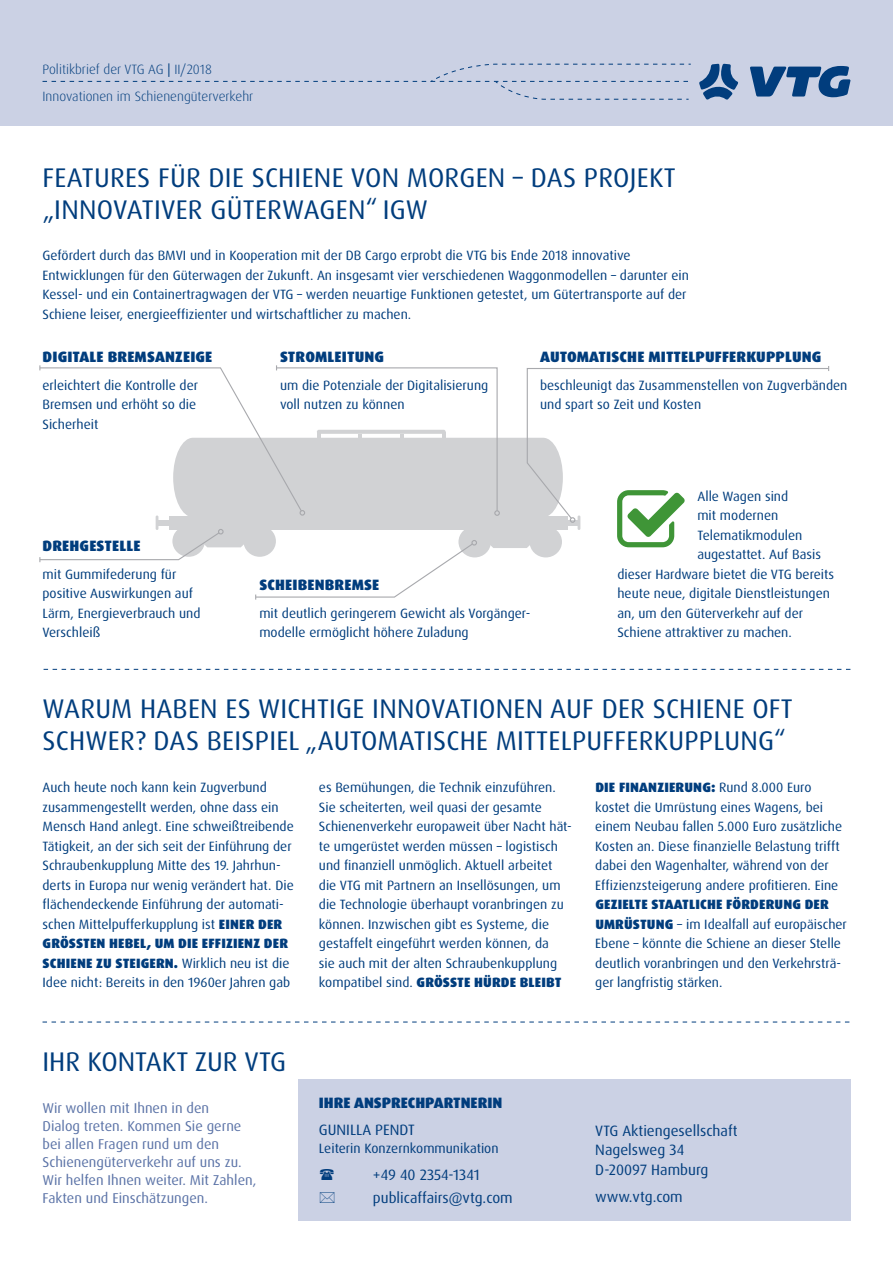
<style>
.page{position:relative;width:893px;height:1263px;background:#fff}
.page>*{position:absolute;margin:0;border:0;box-sizing:border-box;transform-origin:0 0}
.Politikbrief_Übersch{font:27px/32.4px "Dax OT";letter-spacing:.01em;color:#013d7d}
.MAZ_Headline{font:27px "Dax OT";color:#013d7d}
.MAZ_Intro{font:15px "Dax OT";color:#013d7d}
.Politikbrief_Zwische{font:900 15px "Dax OT";letter-spacing:.01em;color:#013d7d}
.MAZ_Intro-2{font:900 15px "Dax OT";color:#013d7d}
.Politikbrief_Intro{font:14.25px/18px "Dax OT";color:#5b73a7}
.Politikbrief_Fließte{font:13.5px/19.5px "Dax OT";color:#013d7d}
.t1{font:300 13.5px/27px "Dax OT";color:#013d7d}
.MAZ_Intro-3{font:13.5px "Dax OT";color:#013d7d}
.s1{font-weight:400}
.s2{font-weight:900}
</style>
<div class="page">
<div style="left:0;top:0;width:893px;height:125px;background:#cbd1e4"></div>
<svg style="left:699px;top:64px;width:39px;height:36px"></svg>
<svg style="left:750px;top:66px;width:100px;height:31px"></svg>
<svg style="left:43px;top:63px;width:648px;height:37px"></svg>
<div style="left:298px;top:1079px;width:552px;height:141px;background:#cbd1e4"></div>
<svg style="left:43px;top:1022px;width:806px;height:1px"></svg>
<div style="left:567px;top:520px;width:11px;height:6px;background:#d1d2d4"></div>
<svg style="left:617px;top:520px;width:58px;height:27px"></svg>
<svg style="left:39px;top:365px;width:524px;height:235px"></svg>
<svg style="left:526px;top:367px;width:304px;height:153px"></svg>
<svg style="left:570px;top:515px;width:10px;height:15px"></svg>
<svg style="left:44px;top:669px;width:806px;height:1px"></svg>
<p class="t1" style="left:43px;top:56px;width:212px">Politikbrief der VTG AG <span class="s1">|</span> II/2018<br>Innovationen im Schienengüterverkehr</p>
<p class="Politikbrief_Übersch" style="left:43px;top:162px;width:635px">FEATURES FÜR DIE SCHIENE VON MORGEN – DAS PROJEKT „INNOVATIVER GÜTERWAGEN“ IGW</p>
<p class="Politikbrief_Fließte" style="left:43px;top:246px;width:648px">Gefördert durch das BMVI und in Kooperation mit der DB Cargo erprobt die VTG bis Ende 2018 innovative Entwicklungen für den Güterwagen der Zukunft. An insgesamt vier verschiedenen Waggonmodellen – darunter ein Kessel- und ein Containertragwagen der VTG – werden neuartige Funktionen getestet, um Gütertransporte auf der Schiene leiser, energieeffizienter und wirtschaftlicher zu machen.</p>
<p class="Politikbrief_Zwische" style="left:43px;top:347px;width:171px">DIGITALE BREMSANZEIGE</p>
<p class="Politikbrief_Fließte" style="left:43px;top:375px;width:157px">erleichtert die Kontrolle der<br>Bremsen und erhöht so die<br>Sicherheit</p>
<p class="Politikbrief_Zwische" style="left:280px;top:347px;width:106px">STROMLEITUNG</p>
<p class="Politikbrief_Fließte" style="left:280px;top:375px;width:210px">um die Potenziale der Digitalisierung voll nutzen zu können</p>
<p class="Politikbrief_Zwische" style="left:540px;top:347px;width:283px">AUTOMATISCHE MITTELPUFFERKUPPLUNG</p>
<p class="Politikbrief_Fließte" style="left:540px;top:375px;width:309px">beschleunigt das Zusammenstellen von Zugverbänden und spart so Zeit und Kosten</p>
<p class="Politikbrief_Zwische" style="left:43px;top:536px;width:100px">DREHGESTELLE</p>
<p class="Politikbrief_Fließte" style="left:43px;top:564px;width:159px">mit Gummifederung für positive Auswirkungen auf<br>Lärm, Energieverbrauch und<br>Verschleiß</p>
<p class="Politikbrief_Zwische" style="left:259px;top:575px;width:121px">SCHEIBENBREMSE</p>
<p class="Politikbrief_Fließte" style="left:259px;top:603px;width:272px">mit deutlich geringerem Gewicht als Vorgänger&shy;modelle ermöglicht höhere Zuladung</p>
<p class="Politikbrief_Fließte" style="left:697px;top:486px;width:92px">Alle Wagen sind</p>
<p class="Politikbrief_Fließte" style="left:697px;top:506px;width:82px">mit modernen</p>
<p class="Politikbrief_Fließte" style="left:697px;top:525px;width:106px">Telematikmodulen</p>
<p class="Politikbrief_Fließte" style="left:697px;top:545px;width:125px">augestattet. Auf Basis</p>
<p class="Politikbrief_Fließte" style="left:617px;top:564px;width:218px">dieser Hardware bietet die VTG bereits</p>
<p class="Politikbrief_Fließte" style="left:617px;top:584px;width:214px">heute neue, digitale Dienstleistungen</p>
<p class="Politikbrief_Fließte" style="left:617px;top:603px;width:187px">an, um den Güterverkehr auf der</p>
<p class="Politikbrief_Fließte" style="left:617px;top:623px;width:176px">Schiene attraktiver zu machen.</p>
<p class="Politikbrief_Übersch" style="left:43px;top:692px;width:752px">WARUM HABEN ES WICHTIGE INNOVATIONEN AUF DER SCHIENE OFT<br>SCHWER? DAS BEISPIEL „AUTOMATISCHE MITTELPUFFERKUPPLUNG“</p>
<p class="Politikbrief_Fließte" style="left:43px;top:778px;width:253px">Auch heute noch kann kein Zugverbund zusammengestellt werden, ohne dass ein Mensch Hand anlegt. Eine schweißtreibende Tätigkeit, an der sich seit der Einführung der Schraubenkupplung Mitte des 19. Jahrhun&shy;derts in Europa nur wenig verändert hat. Die flächendeckende Einführung der automati&shy;schen Mittelpufferkupplung ist <span class="s2">EINER DER GRÖSSTEN HEBEL, UM DIE EFFIZIENZ DER SCHIENE ZU STEIGERN.</span> Wirklich neu ist die Idee nicht: Bereits in den 1960er Jahren gab</p>
<p class="Politikbrief_Fließte" style="left:319px;top:778px;width:254px">es Bemühungen, die Technik einzuführen.<br>Sie scheiterten, weil quasi der gesamte Schienenverkehr europaweit über Nacht hät&shy;te umgerüstet werden müssen – logistisch und finanziell unmöglich. Aktuell arbeitet die VTG mit Partnern an Insellösungen, um die Technologie überhaupt voranbringen zu können. Inzwischen gibt es Systeme, die gestaffelt eingeführt werden können, da<br>sie auch mit der alten Schraubenkupplung kompatibel sind. <span class="s2">GRÖSSTE HÜRDE BLEIBT</span></p>
<p class="Politikbrief_Fließte" style="left:595px;top:778px;width:253px"><span class="s2">DIE FINANZIERUNG:</span> Rund 8.000 Euro kostet die Umrüstung eines Wagens, bei einem Neubau fallen 5.000 Euro zusätzliche Kosten an. Diese finanzielle Belastung trifft dabei den Wagenhalter, während von der Effizienzsteigerung andere profitieren. Eine <span class="s2">GEZIELTE STAATLICHE FÖRDERUNG DER UMRÜSTUNG</span> – im Idealfall auf europäischer Ebene – könnte die Schiene an dieser Stelle deutlich voranbringen und den Verkehrsträ&shy;ger langfristig stärken.</p>
<p class="MAZ_Headline" style="left:43px;top:1044px;width:245px">IHR KONTAKT ZUR VTG</p>
<p class="Politikbrief_Intro" style="left:43px;top:1100px;width:201px">Wir wollen mit Ihnen in den<br>Dialog treten. Kommen Sie gerne bei allen Fragen rund um den<br>Schienengüterverkehr auf uns zu.</p>
<p class="Politikbrief_Intro" style="left:43px;top:1172px;width:215px">Wir helfen Ihnen weiter. Mit Zahlen,<br>Fakten und Einschätzungen.</p>
<p class="MAZ_Intro-2" style="left:319px;top:1093px;width:185px">IHRE ANSPRECHPARTNERIN</p>
<p class="MAZ_Intro" style="left:319px;top:1120px;width:97px">GUNILLA PENDT</p>
<p class="MAZ_Intro-3" style="left:319px;top:1140px;width:181px">Leiterin Konzernkommunikation</p>
<p class="MAZ_Intro" style="left:373px;top:1165px;width:108px">+49 40 2354-1341</p>
<p class="MAZ_Intro" style="left:373px;top:1188px;width:141px">publicaffairs@vtg.com</p>
<p class="MAZ_Intro" style="left:595px;top:1121px;width:144px">VTG Aktiengesellschaft</p>
<p class="MAZ_Intro" style="left:595px;top:1141px;width:90px">Nagelsweg 34</p>
<p class="MAZ_Intro" style="left:595px;top:1160px;width:115px">D-20097 Hamburg</p>
<p class="MAZ_Intro" style="left:595px;top:1187px;width:89px">www.vtg.com</p>
</div>
